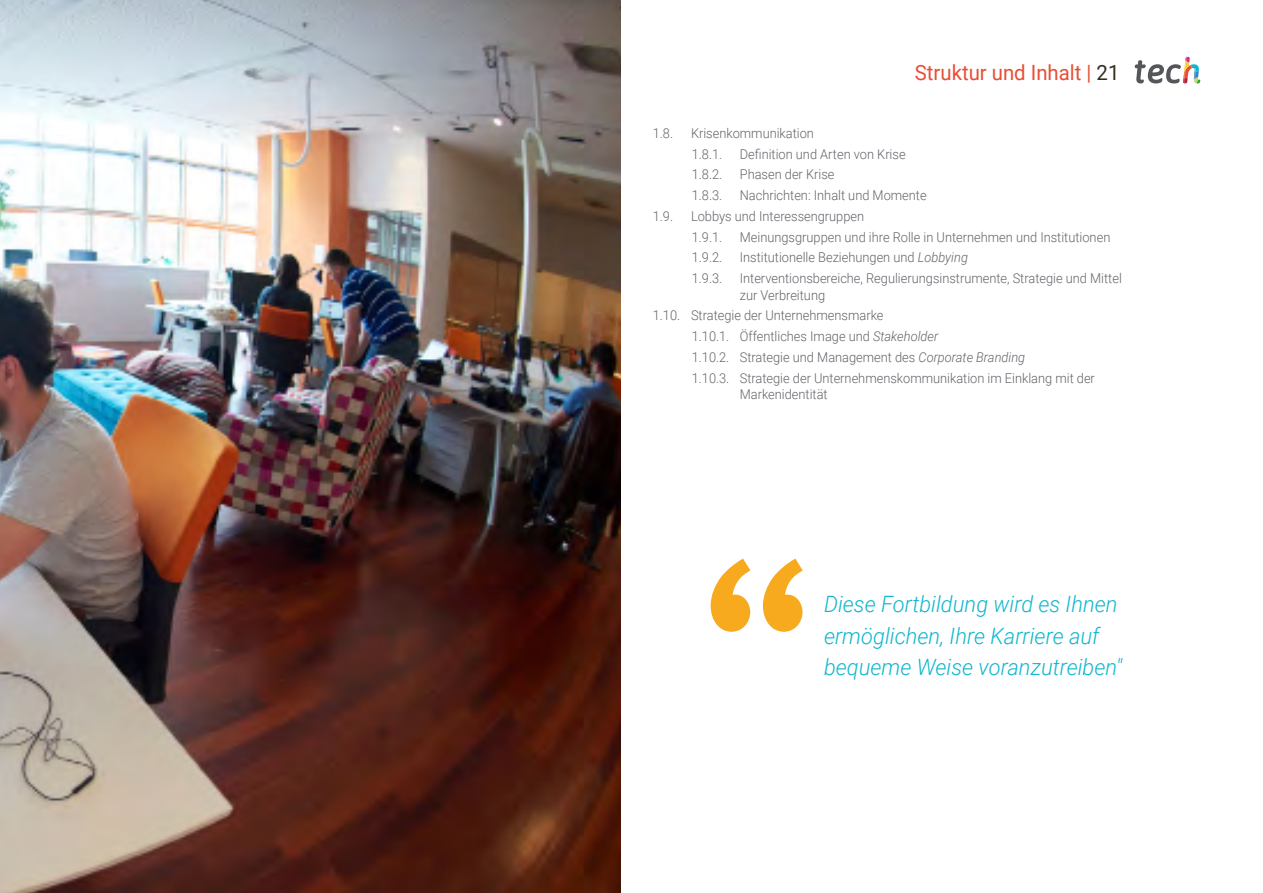
<style>
.page{position:relative;width:1263px;height:893px;background:#fff}
.page>*{position:absolute;margin:0;border:0;box-sizing:border-box;transform-origin:0 0}
.t1{font:italic 300 22.5px/31.5px "Roboto";color:#0fb6cf}
.t2{font:21px "Roboto";color:#e94d35}
.t3{font:300 13.5px/20.7px "Roboto";color:#61646a;scale:.95 1}
.s1{color:#312e20}
.s2{font-style:italic}
</style>
<div class="page">
<img style="left:0;top:0;width:621px;height:893px">
<svg style="left:1135px;top:57px;width:65px;height:27px"></svg>
<svg style="left:711px;top:559px;width:92px;height:73px"></svg>
<h2 class="t2" style="left:915px;top:57px;width:206px">Struktur und Inhalt | <span class="s1">21</span></h2>
<p class="t3" style="left:653px;top:122px;width:23px">1.8.</p>
<p class="t3" style="left:691px;top:122px;width:131px">Krisenkommunikation<br>1.8.1.</p>
<p class="t3" style="left:740px;top:143px;width:176px">Definition und Arten von Krise</p>
<p class="t3" style="left:692px;top:164px;width:34px">1.8.2.</p>
<p class="t3" style="left:740px;top:164px;width:101px">Phasen der Krise</p>
<p class="t3" style="left:692px;top:184px;width:34px">1.8.3.</p>
<p class="t3" style="left:740px;top:184px;width:198px">Nachrichten: Inhalt und Momente</p>
<p class="t3" style="left:653px;top:205px;width:23px">1.9.</p>
<p class="t3" style="left:691px;top:205px;width:184px">Lobbys und Interessengruppen<br>1.9.1.</p>
<p class="t3" style="left:740px;top:226px;width:392px">Meinungsgruppen und ihre Rolle in Unternehmen und Institutionen</p>
<p class="t3" style="left:692px;top:247px;width:34px">1.9.2.</p>
<p class="t3" style="left:740px;top:247px;width:242px">Institutionelle Beziehungen und <span class="s2">Lobbying</span></p>
<p class="t3" style="left:692px;top:267px;width:34px">1.9.3.</p>
<p class="t3" style="left:740px;top:270px;width:404px;line-height:16.5px">Interventionsbereiche, Regulierungsinstrumente, Strategie und Mittel zur Verbreitung</p>
<p class="t3" style="left:692px;top:305px;width:426px;text-indent:-39px">1.10. Strategie der Unternehmensmarke<br>1.10.1. Öffentliches Image und <span class="s2">Stakeholder<br></span>1.10.2. Strategie und Management des <span class="s2">Corporate Branding<br></span>1.10.3. Strategie der Unternehmenskommunikation im Einklang mit der</p>
<p class="t3" style="left:740px;top:384px;width:94px">Markenidentität</p>
<h1 class="t1" style="left:824px;top:587px;width:300px">Diese Fortbildung wird es Ihnen ermöglichen, Ihre Karriere auf bequeme Weise voranzutreiben"</h1>
</div>
